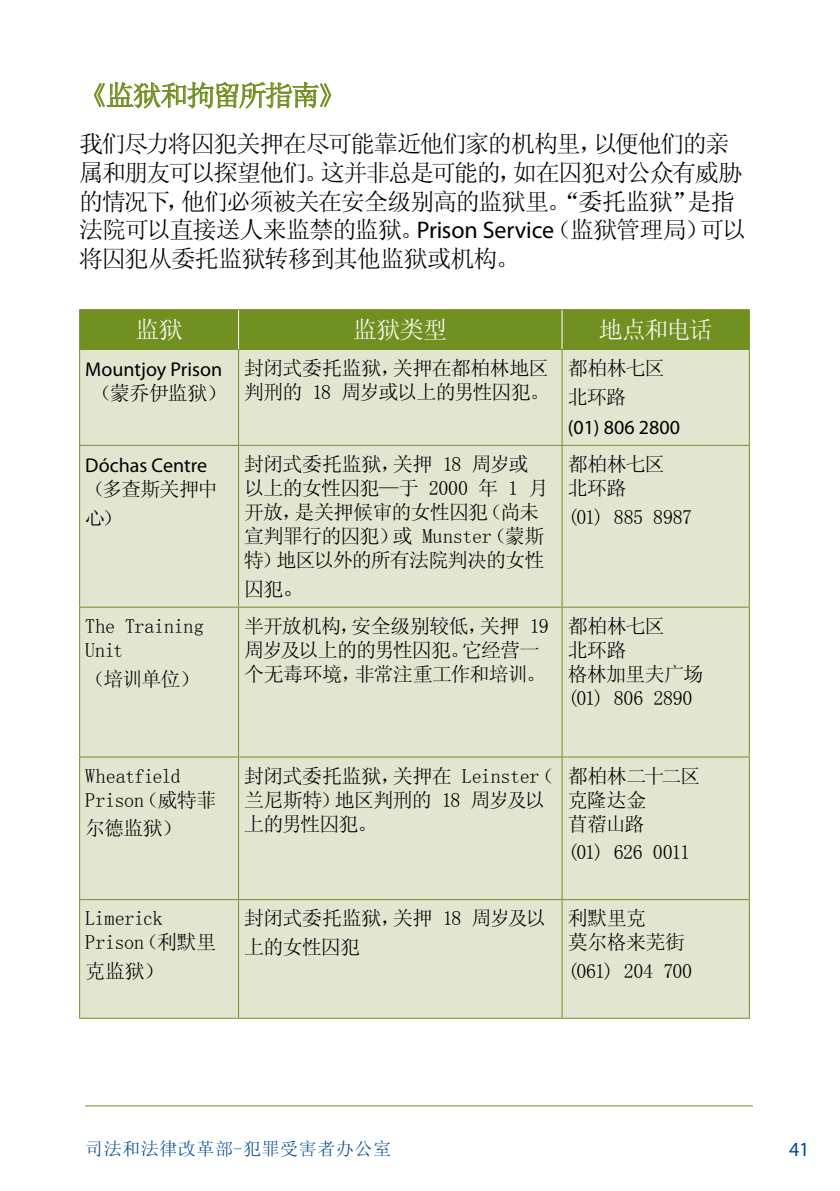
<style>
.page{position:relative;width:840px;height:1191px;background:#fff}
.page>*{position:absolute;margin:0;border:0;box-sizing:border-box;transform-origin:0 0}
.t1{font:28px "Sim Sun";letter-spacing:-.05em;color:#719022}
.t2{font:24px/28.8px "Sim Sun";letter-spacing:-.05em;color:#000}
.t3{font:24px "Sim Sun";letter-spacing:-.04em;color:#fff}
.t4{font:20px/24px "Sim Sun";letter-spacing:-.035em;color:#000}
.t5{font:20px "Myriad Pro";color:#000}
.t6{font:20px/24px "Sim Sun";letter-spacing:-.015em;color:#000}
.t7{font:20px/24px "Sim Sun";letter-spacing:-.01em;color:#000}
.t8{font:20px "Myriad Pro";color:#004a93}
.t9{font:18px "Sim Sun";letter-spacing:.03em;color:#004a93}
.s1{font-family:"Myriad Pro"}
.s2{font-size:24px}
</style>
<div class="page">
<hr style="left:85px;top:1105px;width:667px;height:1px;background:#719022">
<svg style="left:93px;top:81px;width:239px;height:28px"></svg>
<div style="left:80px;top:310px;width:668px;height:39px;background:#719022"></div>
<div style="left:80px;top:350px;width:668px;height:667px;background:#e2e6d1"></div>
<hr style="left:79px;top:350px;width:1px;height:95px;background:#719022">
<hr style="left:238px;top:350px;width:1px;height:95px;background:#719022">
<hr style="left:561px;top:350px;width:1px;height:95px;background:#719022">
<hr style="left:748px;top:350px;width:1px;height:95px;background:#719022">
<hr style="left:79px;top:445px;width:159px;height:1px;background:#719022">
<hr style="left:79px;top:446px;width:1px;height:160px;background:#719022">
<hr style="left:238px;top:445px;width:323px;height:1px;background:#719022">
<hr style="left:238px;top:446px;width:1px;height:160px;background:#719022">
<hr style="left:561px;top:445px;width:188px;height:1px;background:#719022">
<hr style="left:561px;top:446px;width:1px;height:160px;background:#719022">
<hr style="left:748px;top:446px;width:1px;height:160px;background:#719022">
<hr style="left:79px;top:606px;width:159px;height:1px;background:#719022">
<hr style="left:79px;top:607px;width:1px;height:149px;background:#719022">
<hr style="left:238px;top:606px;width:323px;height:1px;background:#719022">
<hr style="left:238px;top:607px;width:1px;height:149px;background:#719022">
<hr style="left:561px;top:606px;width:188px;height:1px;background:#719022">
<hr style="left:561px;top:607px;width:1px;height:149px;background:#719022">
<hr style="left:748px;top:607px;width:1px;height:149px;background:#719022">
<hr style="left:79px;top:756px;width:159px;height:1px;background:#719022">
<hr style="left:79px;top:757px;width:1px;height:142px;background:#719022">
<hr style="left:238px;top:756px;width:323px;height:1px;background:#719022">
<hr style="left:238px;top:757px;width:1px;height:142px;background:#719022">
<hr style="left:561px;top:756px;width:188px;height:1px;background:#719022">
<hr style="left:561px;top:757px;width:1px;height:142px;background:#719022">
<hr style="left:748px;top:757px;width:1px;height:142px;background:#719022">
<hr style="left:79px;top:899px;width:159px;height:1px;background:#719022">
<hr style="left:79px;top:900px;width:1px;height:117px;background:#719022">
<hr style="left:238px;top:899px;width:323px;height:1px;background:#719022">
<hr style="left:238px;top:900px;width:1px;height:117px;background:#719022">
<hr style="left:561px;top:899px;width:188px;height:1px;background:#719022">
<hr style="left:561px;top:900px;width:1px;height:117px;background:#719022">
<hr style="left:748px;top:900px;width:1px;height:117px;background:#719022">
<hr style="left:79px;top:1017px;width:159px;height:1px;background:#719022">
<hr style="left:238px;top:1017px;width:323px;height:1px;background:#719022">
<hr style="left:561px;top:1017px;width:188px;height:1px;background:#719022">
<hr style="left:79px;top:309px;width:159px;height:1px;background:#719022">
<hr style="left:79px;top:310px;width:1px;height:39px;background:#719022">
<hr style="left:238px;top:309px;width:323px;height:1px;background:#719022">
<hr style="left:561px;top:309px;width:188px;height:1px;background:#719022">
<hr style="left:748px;top:310px;width:1px;height:39px;background:#719022">
<hr style="left:79px;top:349px;width:159px;height:1px;background:#719022">
<hr style="left:238px;top:349px;width:323px;height:1px;background:#719022">
<hr style="left:561px;top:349px;width:188px;height:1px;background:#719022">
<hr style="left:238px;top:310px;width:1px;height:39px;background:#fff">
<hr style="left:561px;top:310px;width:1px;height:39px;background:#fff">
<h1 class="t1" style="left:79px;top:81px;width:268px">《监狱和拘留所指南》</h1>
<p class="t2" style="left:79px;top:129px;width:668px">我们尽力将囚犯关押在尽可能靠近他们家的机构里，以便他们的亲属和朋友可以探望他们。这并非总是可能的，如在囚犯对公众有威胁的情况下，他们必须被关在安全级别高的监狱里。“委托监狱”是指法院可以直接送人来监禁的监狱。<span class="s1">Prison Service</span>（监狱管理局）可以将囚犯从委托监狱转移到其他监狱或机构。</p>
<p class="t3" style="left:135px;top:318px;width:49px">监狱</p>
<p class="t3" style="left:353px;top:318px;width:95px">监狱类型</p>
<p class="t3" style="left:598px;top:318px;width:115px">地点和电话</p>
<p class="t5" style="left:85px;top:357px;width:138px">Mountjoy Prison</p>
<p class="t4" style="left:92px;top:381px;width:136px">（蒙乔伊监狱）</p>
<p class="t4" style="left:244px;top:356px;width:307px">封闭式委托监狱，关押在都柏林地区判刑的 18 周岁或以上的男性囚犯。</p>
<p class="t4" style="left:567px;top:353px;width:98px;line-height:28.8px">都柏林七区北环路</p>
<p class="t5" style="left:567px;top:415px;width:114px">(01) 806 2800</p>
<p class="t5" style="left:85px;top:452px;width:123px">Dóchas Centre</p>
<p class="t4" style="left:85px;top:474px;width:134px;line-height:28.8px">（多查斯关押中心）</p>
<p class="t7" style="left:85px;top:613px;width:120px">The Training<br>Unit</p>
<p class="t4" style="left:85px;top:666px;width:116px">（培训单位）</p>
<p class="t4" style="left:85px;top:763px;width:133px">Wheatfield<br>Prison（威特菲</p>
<p class="t4" style="left:85px;top:816px;width:98px">尔德监狱）</p>
<p class="t6" style="left:85px;top:906px;width:133px">Limerick<br>Prison（利默里</p>
<p class="t4" style="left:85px;top:959px;width:80px">克监狱）</p>
<p class="t4" style="left:244px;top:452px;width:305px">封闭式委托监狱，关押 18 周岁或以上的女性囚犯—于 2000 年 1 月开放，是关押候审的女性囚犯（尚未宣判罪行的囚犯）或 Munster（蒙斯特）地区以外的所有法院判决的女性</p>
<p class="t4" style="left:244px;top:576px;width:63px">囚犯<span class="s2">。</span></p>
<p class="t4" style="left:567px;top:452px;width:98px">都柏林七区北环路</p>
<p class="t4" style="left:567px;top:504px;width:126px">(01) 885 8987</p>
<p class="t4" style="left:244px;top:613px;width:306px">半开放机构，安全级别较低，关押 19周岁及以上的的男性囚犯。它经营一个无毒环境，非常注重工作和培训。</p>
<p class="t4" style="left:567px;top:613px;width:137px">都柏林七区<br>北环路<br>格林加里夫广场(01) 806 2890</p>
<p class="t4" style="left:244px;top:763px;width:311px">封闭式委托监狱，关押在 Leinster（兰尼斯特）地区判刑的 18 周岁及以上的男性囚犯。</p>
<p class="t4" style="left:567px;top:763px;width:134px">都柏林二十二区克隆达金<br>苜蓿山路</p>
<p class="t4" style="left:567px;top:840px;width:124px">(01) 626 0011</p>
<p class="t4" style="left:244px;top:903px;width:303px;line-height:28.8px">封闭式委托监狱，关押 18 周岁及以上的女性囚犯</p>
<p class="t4" style="left:567px;top:906px;width:119px">利默里克<br>莫尔格来芜街</p>
<p class="t6" style="left:567px;top:959px;width:126px">(061) 204 700</p>
<p class="t9" style="left:85px;top:1139px;width:307px">司法和法律改革部-犯罪受害者办公室</p>
<p class="t8" style="left:788px;top:1136px;width:22px">41</p>
</div>
